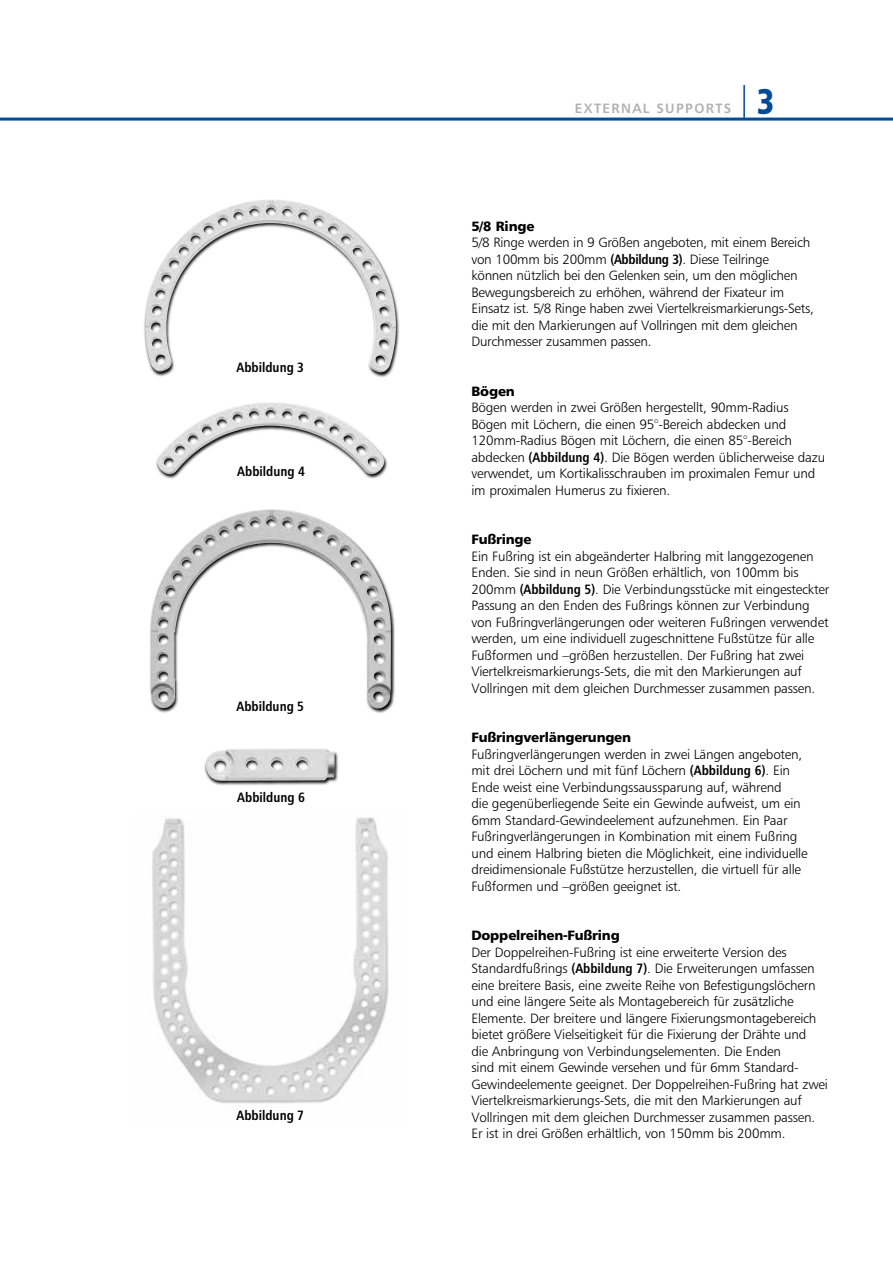
<style>
.page{position:relative;width:893px;height:1263px;background:#fff}
.page>*{position:absolute;margin:0;border:0;box-sizing:border-box;transform-origin:0 0}
.t1{font:36px "Humanist 777 BT Black B";color:#004a97;scale:.8 1}
.t2{font:13.5px/16.5px "Humanist 777 BT Light B";letter-spacing:-.015em;color:#000}
.t3{font:13.5px "Humanist 777 BT Black B";letter-spacing:-.015em;color:#000}
.t4{font:13.5px "Humanist 777 BT Bold Condensed B";color:#000}
.t5{font:13.5px "Humanist 777 BT Bold B";letter-spacing:.1em;color:#b3b2b2}
.s1{font-family:"Humanist 777 BT Bold Condensed B"}
</style>
<div class="page">
<svg style="left:144px;top:200px;width:256px;height:178px"></svg>
<img style="left:145px;top:200px;width:126px;height:171px">
<svg style="left:156px;top:402px;width:232px;height:77px"></svg>
<img style="left:157px;top:402px;width:115px;height:72px">
<svg style="left:150px;top:509px;width:245px;height:204px"></svg>
<img style="left:208px;top:510px;width:65px;height:18px">
<svg style="left:204px;top:749px;width:135px;height:37px"></svg>
<img style="left:206px;top:749px;width:114px;height:32px">
<img style="left:152px;top:817px;width:237px;height:287px">
<hr style="left:743px;top:85px;width:2px;height:34px;background:#004a97">
<hr style="left:0;top:118px;width:893px;height:3px;background:#004a97">
<p class="t4" style="left:237px;top:359px;width:69px">Abbildung 3</p>
<p class="t4" style="left:237px;top:463px;width:69px">Abbildung 4</p>
<p class="t4" style="left:237px;top:697px;width:69px">Abbildung 5</p>
<p class="t4" style="left:237px;top:789px;width:69px">Abbildung 6</p>
<p class="t4" style="left:237px;top:1107px;width:69px">Abbildung 7</p>
<p class="t5" style="left:575px;top:100px;width:158px">EXTERNAL SUPPORTS</p>
<h1 class="t1" style="left:757px;top:78px;width:24px">3</h1>
<p class="t3" style="left:471px;top:217px;width:65px">5/8 Ringe</p>
<p class="t2" style="left:471px;top:234px;width:344px">5/8 Ringe werden in 9 Größen angeboten, mit einem Bereich von 100mm bis 200mm <span class="s1">(Abbildung 3)</span>. Diese Teilringe können nützlich bei den Gelenken sein, um den möglichen Bewegungsbereich zu erhöhen, während der Fixateur im Einsatz ist. 5/8 Ringe haben zwei Viertelkreismarkierungs-Sets, die mit den Markierungen auf Vollringen mit dem gleichen Durchmesser zusammen passen.</p>
<p class="t3" style="left:471px;top:382px;width:45px">Bögen</p>
<p class="t2" style="left:471px;top:399px;width:355px">Bögen werden in zwei Größen hergestellt, 90mm-Radius Bögen mit Löchern, die einen 95°-Bereich abdecken und 120mm-Radius Bögen mit Löchern, die einen 85°-Bereich abdecken <span class="s1">(Abbildung 4)</span>. Die Bögen werden üblicherweise dazu verwendet, um Kortikalisschrauben im proximalen Femur und im proximalen Humerus zu fixieren.</p>
<p class="t3" style="left:471px;top:531px;width:62px">Fußringe</p>
<p class="t2" style="left:471px;top:547px;width:359px">Ein Fußring ist ein abgeänderter Halbring mit langgezogenen Enden. Sie sind in neun Größen erhältlich, von 100mm bis 200mm <span class="s1">(Abbildung 5)</span>. Die Verbindungsstücke mit eingesteckter Passung an den Enden des Fußrings können zur Verbindung von Fußringverlängerungen oder weiteren Fußringen verwendet werden, um eine individuell zugeschnittene Fußstütze für alle Fußformen und –größen herzustellen. Der Fußring hat zwei Viertelkreismarkierungs-Sets, die mit den Markierungen auf Vollringen mit dem gleichen Durchmesser zusammen passen.</p>
<p class="t3" style="left:471px;top:729px;width:161px">Fußringverlängerungen</p>
<p class="t2" style="left:471px;top:745px;width:338px">Fußringverlängerungen werden in zwei Längen angeboten, mit drei Löchern und mit fünf Löchern <span class="s1">(Abbildung 6)</span>. Ein Ende weist eine Verbindungssaussparung auf, während<br>die gegenüberliegende Seite ein Gewinde aufweist, um ein 6mm Standard-Gewindeelement aufzunehmen. Ein Paar Fußringverlängerungen in Kombination mit einem Fußring und einem Halbring bieten die Möglichkeit, eine individuelle dreidimensionale Fußstütze herzustellen, die virtuell für alle Fußformen und –größen geeignet ist.</p>
<p class="t3" style="left:471px;top:927px;width:150px">Doppelreihen-Fußring</p>
<p class="t2" style="left:471px;top:943px;width:358px">Der Doppelreihen-Fußring ist eine erweiterte Version des Standardfußrings <span class="s1">(Abbildung 7)</span>. Die Erweiterungen umfassen eine breitere Basis, eine zweite Reihe von Befestigungslöchern und eine längere Seite als Montagebereich für zusätzliche Elemente. Der breitere und längere Fixierungsmontagebereich bietet größere Vielseitigkeit für die Fixierung der Drähte und<br>die Anbringung von Verbindungselementen. Die Enden<br>sind mit einem Gewinde versehen und für 6mm Standard-Gewindeelemente geeignet. Der Doppelreihen-Fußring hat zwei Viertelkreismarkierungs-Sets, die mit den Markierungen auf Vollringen mit dem gleichen Durchmesser zusammen passen.<br>Er ist in drei Größen erhältlich, von 150mm bis 200mm.</p>
</div>
